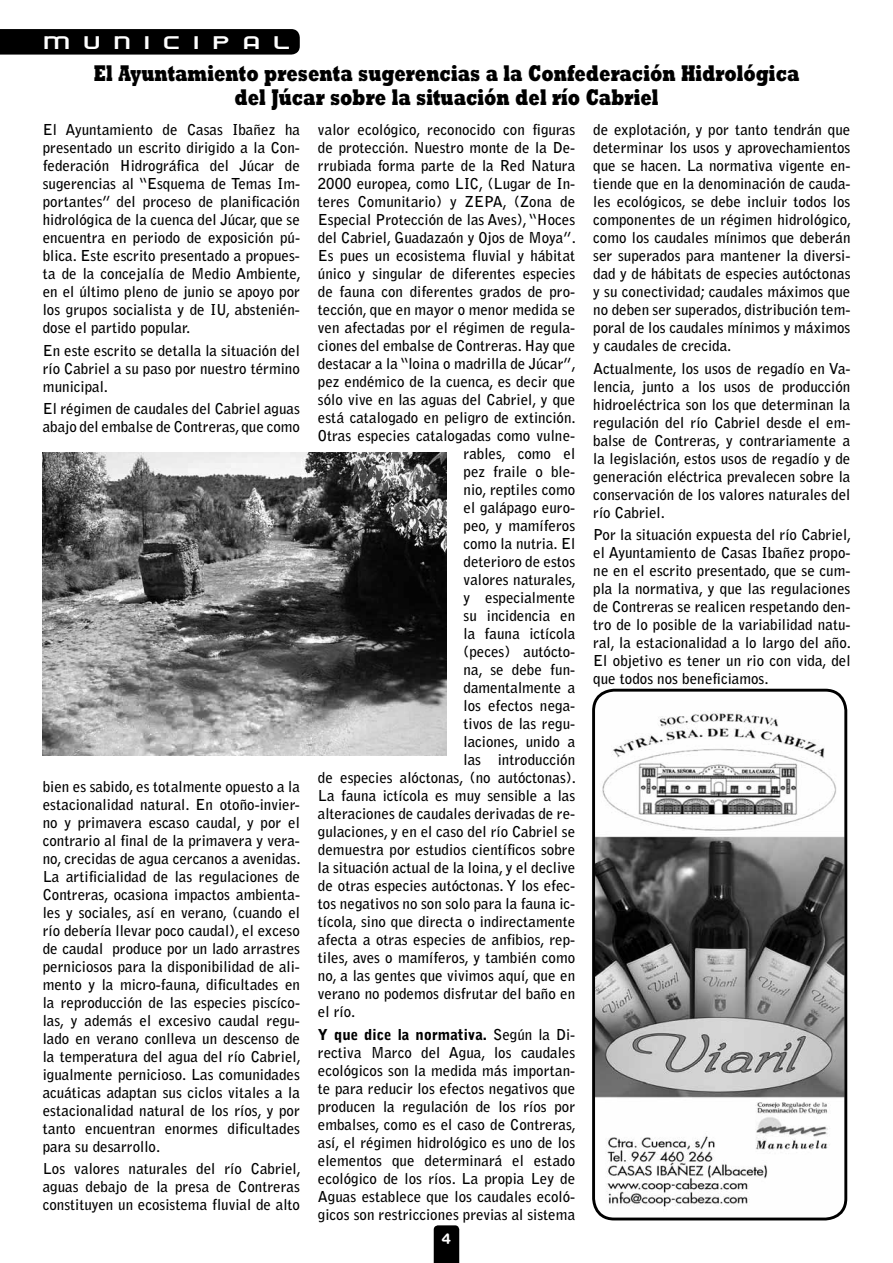
<style>
.page{position:relative;width:893px;height:1263px;background:#fff}
.page>*{position:absolute;margin:0;border:0;box-sizing:border-box;transform-origin:0 0}
.t1{font:24.75px "Empire Builder Document";letter-spacing:.39em;color:#fff;scale:1.27 1}
.t2{font:800 23.1px/24px "Rockwell";color:#000;text-align:center;scale:.71 1}
.t3{font:700 15px/18px "Bell Gothic Std";color:#000;text-align:justify}
.t4{font:700 13.5px "Rocko FLF";color:#fff}
.s1{font-weight:900}
</style>
<div class="page">
<svg style="left:0;top:29px;width:300px;height:26px"></svg>
<svg style="left:434px;top:1225px;width:25px;height:38px"></svg>
<img style="left:43px;top:453px;width:403px;height:303px">
<img style="left:595px;top:693px;width:250px;height:523px">
<div style="left:592px;top:689px;width:255px;height:531px;border:3px solid #000;border-radius:21px"></div>
<h1 class="t1" style="left:43px;top:27px;width:197px">municipal</h1>
<h2 class="t2" style="left:94px;top:60px;width:995px">El Ayuntamiento presenta sugerencias a la Confederación Hidrológica del Júcar sobre la situación del río Cabriel</h2>
<p class="t3" style="left:43px;top:121px;width:260px">El Ayuntamiento de Casas Ibañez ha presentado un escrito dirigido a la Con&shy;federación Hidrográfica del Júcar de sugerencias al “Esquema de Temas Im&shy;portantes” del proceso de planificación hidrológica de la cuenca del Júcar, que se encuentra en periodo de exposición pú&shy;blica. Este escrito presentado a propues&shy;ta de la concejalía de Medio Ambiente, en el último pleno de junio se apoyo por los grupos socialista y de IU, abstenién&shy;dose el partido popular.</p>
<p class="t3" style="left:43px;top:341px;width:259px">En este escrito se detalla la situación del río Cabriel a su paso por nuestro término municipal.</p>
<p class="t3" style="left:43px;top:399px;width:259px">El régimen de caudales del Cabriel aguas abajo del embalse de Contreras, que como</p>
<p class="t3" style="left:318px;top:121px;width:259px">valor ecológico, reconocido con figuras</p>
<p class="t3" style="left:318px;top:139px;width:259px">de protección. Nuestro monte de la De-</p>
<p class="t3" style="left:318px;top:157px;width:259px">rrubiada forma parte de la Red Natura</p>
<p class="t3" style="left:318px;top:175px;width:259px">2000 europea, como LIC, (Lugar de In-</p>
<p class="t3" style="left:318px;top:193px;width:259px">teres Comunitario) y ZEPA, (Zona de</p>
<p class="t3" style="left:318px;top:211px;width:259px">Especial Protección de las Aves), “Hoces</p>
<p class="t3" style="left:318px;top:229px;width:259px">del Cabriel, Guadazaón y Ojos de Moya”.</p>
<p class="t3" style="left:318px;top:247px;width:259px">Es pues un ecosistema fluvial y hábitat</p>
<p class="t3" style="left:318px;top:265px;width:259px">único y singular de diferentes especies</p>
<p class="t3" style="left:318px;top:283px;width:259px">de fauna con diferentes grados de pro-</p>
<p class="t3" style="left:318px;top:301px;width:259px">tección, que en mayor o menor medida se</p>
<p class="t3" style="left:318px;top:319px;width:259px">ven afectadas por el régimen de regula-</p>
<p class="t3" style="left:318px;top:337px;width:259px">ciones del embalse de Contreras. Hay que</p>
<p class="t3" style="left:318px;top:355px;width:260px">destacar a la “loina o madrilla de Júcar”,</p>
<p class="t3" style="left:318px;top:373px;width:259px">pez endémico de la cuenca, es decir que</p>
<p class="t3" style="left:318px;top:391px;width:259px">sólo vive en las aguas del Cabriel, y que</p>
<p class="t3" style="left:318px;top:409px;width:259px">está catalogado en peligro de extinción.</p>
<p class="t3" style="left:318px;top:427px;width:259px">Otras especies catalogadas como vulne-</p>
<p class="t3" style="left:463px;top:445px;width:113px">rables, como el</p>
<p class="t3" style="left:463px;top:463px;width:113px">pez fraile o ble-</p>
<p class="t3" style="left:463px;top:481px;width:113px">nio, reptiles como</p>
<p class="t3" style="left:463px;top:499px;width:113px">el galápago euro-</p>
<p class="t3" style="left:463px;top:517px;width:113px">peo, y mamíferos</p>
<p class="t3" style="left:463px;top:535px;width:113px">como la nutria. El</p>
<p class="t3" style="left:463px;top:553px;width:113px">deterioro de estos</p>
<p class="t3" style="left:463px;top:571px;width:114px">valores naturales,</p>
<p class="t3" style="left:463px;top:589px;width:113px">y especialmente</p>
<p class="t3" style="left:463px;top:607px;width:113px">su incidencia en</p>
<p class="t3" style="left:463px;top:625px;width:113px">la fauna ictícola</p>
<p class="t3" style="left:463px;top:643px;width:113px">(peces) autócto-</p>
<p class="t3" style="left:463px;top:661px;width:113px">na, se debe fun-</p>
<p class="t3" style="left:463px;top:679px;width:113px">damentalmente a</p>
<p class="t3" style="left:463px;top:697px;width:113px">los efectos nega-</p>
<p class="t3" style="left:463px;top:715px;width:113px">tivos de las regu-</p>
<p class="t3" style="left:463px;top:733px;width:113px">laciones, unido a</p>
<p class="t3" style="left:463px;top:751px;width:113px">las introducción</p>
<p class="t3" style="left:318px;top:769px;width:259px">de especies alóctonas, (no autóctonas).</p>
<p class="t3" style="left:318px;top:787px;width:259px">La fauna ictícola es muy sensible a las</p>
<p class="t3" style="left:318px;top:805px;width:259px">alteraciones de caudales derivadas de re-</p>
<p class="t3" style="left:318px;top:823px;width:259px">gulaciones, y en el caso del río Cabriel se</p>
<p class="t3" style="left:318px;top:841px;width:259px">demuestra por estudios científicos sobre</p>
<p class="t3" style="left:318px;top:859px;width:259px">la situación actual de la loina, y el declive</p>
<p class="t3" style="left:318px;top:877px;width:259px">de otras especies autóctonas. Y los efec-</p>
<p class="t3" style="left:318px;top:895px;width:259px">tos negativos no son solo para la fauna ic-</p>
<p class="t3" style="left:318px;top:913px;width:259px">tícola, sino que directa o indirectamente</p>
<p class="t3" style="left:318px;top:931px;width:259px">afecta a otras especies de anfibios, rep-</p>
<p class="t3" style="left:318px;top:949px;width:259px">tiles, aves o mamíferos, y también como</p>
<p class="t3" style="left:318px;top:967px;width:259px">no, a las gentes que vivimos aquí, que en</p>
<p class="t3" style="left:318px;top:985px;width:259px">verano no podemos disfrutar del baño en</p>
<p class="t3" style="left:318px;top:1003px;width:39px">el río.</p>
<p class="t3" style="left:318px;top:1025px;width:260px"><span class="s1">Y que dice la normativa.</span> Según la Di&shy;rectiva Marco del Agua, los caudales ecológicos son la medida más importan&shy;te para reducir los efectos negativos que producen la regulación de los ríos por embalses, como es el caso de Contreras, así, el régimen hidrológico es uno de los elementos que determinará el estado ecológico de los ríos. La propia Ley de Aguas establece que los caudales ecoló&shy;gicos son restricciones previas al sistema</p>
<p class="t3" style="left:593px;top:121px;width:260px">de explotación, y por tanto tendrán que determinar los usos y aprovechamientos que se hacen. La normativa vigente en&shy;tiende que en la denominación de cauda&shy;les ecológicos, se debe incluir todos los componentes de un régimen hidrológico, como los caudales mínimos que deberán ser superados para mantener la diversi&shy;dad y de hábitats de especies autóctonas y su conectividad; caudales máximos que no deben ser superados, distribución tem&shy;poral de los caudales mínimos y máximos y caudales de crecida.</p>
<p class="t3" style="left:593px;top:359px;width:259px">Actualmente, los usos de regadío en Va&shy;lencia, junto a los usos de producción hidroeléctrica son los que determinan la regulación del río Cabriel desde el em&shy;balse de Contreras, y contrariamente a la legislación, estos usos de regadío y de generación eléctrica prevalecen sobre la conservación de los valores naturales del río Cabriel.</p>
<p class="t3" style="left:593px;top:525px;width:260px">Por la situación expuesta del río Cabriel, el Ayuntamiento de Casas Ibañez propo&shy;ne en el escrito presentado, que se cum&shy;pla la normativa, y que las regulaciones de Contreras se realicen respetando den&shy;tro de lo posible de la variabilidad natu&shy;ral, la estacionalidad a lo largo del año.<br>El objetivo es tener un rio con vida, del que todos nos beneficiamos.</p>
<p class="t3" style="left:43px;top:777px;width:260px">bien es sabido, es totalmente opuesto a la estacionalidad natural. En otoño-invier&shy;no y primavera escaso caudal, y por el contrario al final de la primavera y vera&shy;no, crecidas de agua cercanos a avenidas.<br>La artificialidad de las regulaciones de Contreras, ocasiona impactos ambienta&shy;les y sociales, así en verano, (cuando el río debería llevar poco caudal), el exceso de caudal produce por un lado arrastres perniciosos para la disponibilidad de ali&shy;mento y la micro-fauna, dificultades en la reproducción de las especies piscíco&shy;las, y además el excesivo caudal regu&shy;lado en verano conlleva un descenso de la temperatura del agua del río Cabriel, igualmente pernicioso. Las comunidades acuáticas adaptan sus ciclos vitales a la estacionalidad natural de los ríos, y por tanto encuentran enormes dificultades para su desarrollo.</p>
<p class="t3" style="left:43px;top:1160px;width:260px">Los valores naturales del río Cabriel, aguas debajo de la presa de Contreras constituyen un ecosistema fluvial de alto</p>
<p class="t4" style="left:442px;top:1230px;width:11px">4</p>
</div>
